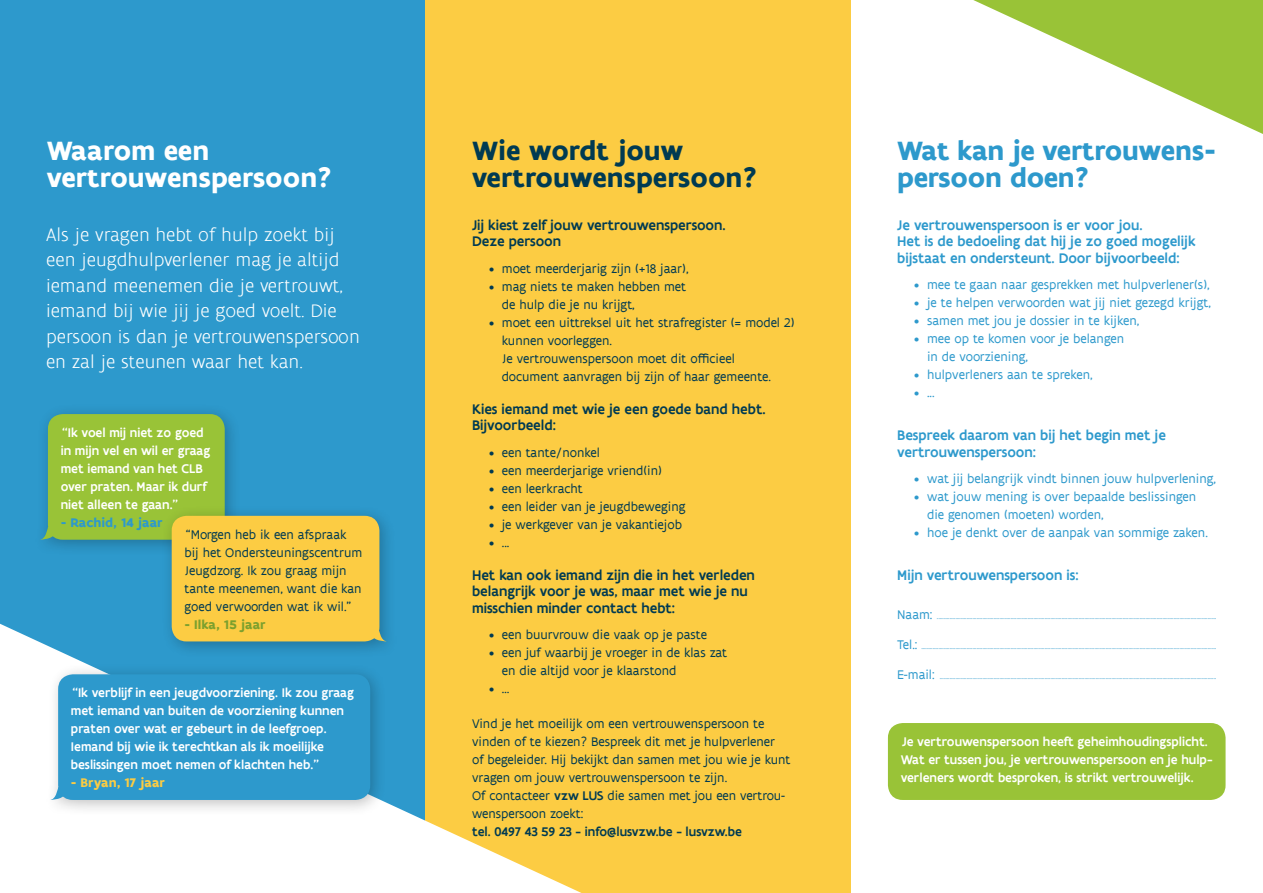
<style>
.page{position:relative;width:1263px;height:893px;background:#fff}
.page>*{position:absolute;margin:0;border:0;box-sizing:border-box;transform-origin:0 0}
.Titel{font:700 28.5px/27px "Flanders Art Sans";letter-spacing:-.01em;color:#2d99cc}
.Titel-2{font:700 28.5px/27px "Flanders Art Sans";color:#003a52}
.Titel-3{font:700 28.5px/27px "Flanders Art Sans";color:#fff}
.Inleiding{font:300 19.5px/25.5px "Flanders Art Sans";color:#fff}
.tussentitel{font:500 15px/16.5px "Flanders Art Sans";color:#003a52}
.tussentitel-2{font:500 15px/16.5px "Flanders Art Sans";color:#2d99cc}
.brood{font:13.5px/18px "Flanders Art Sans";color:#003a52}
.t1{font:13.5px/18px "Flanders Art Sans";color:#2d99cc}
.Quotes{font:500 13.5px/18px "Flanders Art Sans";color:#fff}
.brood-2{font:500 13.5px/18px "Flanders Art Sans";color:#fff}
.Quotes-2{font:13.5px/18px "Flanders Art Sans";color:#003a52}
.brood-3{font:500 13.5px "Flanders Art Sans";color:#003a52}
.Quotes-3{font:700 13.5px "Flanders Art Sans";color:#2d99cc}
.Quotes-4{font:700 13.5px "Flanders Art Sans";color:#fccc43}
.brood-4{font:700 13.5px "Flanders Art Sans";color:#7ca02e}
.brood-5{font:7.5px "Flanders Art Sans";color:#2d99cc}
.s1{font-weight:500}
.s2{font-size:13.5px}
</style>
<div class="page">
<div style="left:0;top:0;width:425px;height:893px;background:#2d99cc"></div>
<div style="left:425px;top:0;width:425px;height:893px;background:#fccc43"></div>
<div style="left:888px;top:723px;width:337px;height:77px;background:#99c337;border-radius:15px"></div>
<svg style="left:0;top:624px;width:581px;height:269px"></svg>
<div style="left:32px;top:403px;width:210px;height:154px;background:#000;opacity:.25"></div>
<div style="left:48px;top:414px;width:177px;height:126px;background:#99c337;border-radius:15px"></div>
<svg style="left:39px;top:527px;width:17px;height:13px"></svg>
<div style="left:43px;top:663px;width:344px;height:154px;background:#000;opacity:.25"></div>
<div style="left:58px;top:674px;width:312px;height:126px;background:#2d99cc;border-radius:15px"></div>
<svg style="left:50px;top:787px;width:17px;height:13px"></svg>
<div style="left:160px;top:504px;width:240px;height:154px;background:#000;opacity:.25"></div>
<div style="left:172px;top:516px;width:207px;height:125px;background:#fccc43;border-radius:15px"></div>
<svg style="left:370px;top:629px;width:17px;height:12px"></svg>
<svg style="left:973px;top:0;width:290px;height:134px"></svg>
<p class="Titel-3" style="left:47px;top:137px;width:287px">Waarom een vertrouwenspersoon?</p>
<p class="Inleiding" style="left:46px;top:222px;width:315px">Als je vragen hebt of hulp zoekt bij een jeugdhulpverlener mag je altijd iemand meenemen die je vertrouwt, iemand bij wie jij je goed voelt. Die persoon is dan je vertrouwenspersoon en zal je steunen waar het kan.</p>
<p class="Quotes" style="left:61px;top:424px;width:151px">“Ik voel mij niet zo goed in mijn vel en wil er graag met iemand van het CLB over praten. Maar ik durf niet alleen te gaan.”</p>
<p class="Quotes-3" style="left:61px;top:514px;width:103px">- Rachid, 14 jaar</p>
<p class="Quotes-2" style="left:184px;top:525px;width:179px">“Morgen heb ik een afspraak bij het Ondersteuningscentrum<br>Jeugdzorg. Ik zou graag mijn tante meenemen, want die kan goed verwoorden wat ik wil.”</p>
<p class="brood-4" style="left:184px;top:616px;width:83px">- Ilka, 15 jaar</p>
<p class="Quotes" style="left:71px;top:684px;width:285px">“Ik verblijf in een jeugdvoorziening. Ik zou graag met iemand van buiten de voorziening kunnen praten over wat er gebeurt in de leefgroep.<br>Iemand bij wie ik terechtkan als ik moeilijke beslissingen moet nemen of klachten heb.”</p>
<p class="Quotes-4" style="left:71px;top:774px;width:96px">- Bryan, 17 jaar</p>
<p class="Titel-2" style="left:472px;top:137px;width:287px">Wie wordt jouw vertrouwenspersoon?</p>
<p class="tussentitel" style="left:472px;top:217px;width:255px">Jij kiest zelf jouw vertrouwenspersoon.<br>Deze persoon</p>
<p class="brood" style="left:489px;top:259px;width:201px">• moet meerderjarig zijn (+18 jaar),</p>
<p class="brood" style="left:502px;top:277px;width:186px;text-indent:-13px">• mag niets te maken hebben met de hulp die je nu krijgt,</p>
<p class="brood" style="left:502px;top:313px;width:294px;text-indent:-13px">• moet een uittreksel uit het strafregister (= model 2) kunnen voorleggen.<br>Je vertrouwenspersoon moet dit officieel document aanvragen bij zijn of haar gemeente.</p>
<p class="tussentitel" style="left:472px;top:401px;width:295px">Kies iemand met wie je een goede band hebt.<br>Bijvoorbeeld:</p>
<p class="brood" style="left:489px;top:443px;width:112px">• een tante/nonkel</p>
<p class="brood" style="left:489px;top:461px;width:174px">• een meerderjarige vriend(in)</p>
<p class="brood" style="left:489px;top:479px;width:95px">• een leerkracht</p>
<p class="brood" style="left:489px;top:497px;width:198px">• een leider van je jeugdbeweging</p>
<p class="brood" style="left:489px;top:515px;width:194px">• je werkgever van je vakantiejob</p>
<p class="brood" style="left:489px;top:533px;width:22px">• ...</p>
<p class="tussentitel" style="left:472px;top:567px;width:284px">Het kan ook iemand zijn die in het verleden belangrijk voor je was, maar met wie je nu misschien minder contact hebt:</p>
<p class="brood" style="left:489px;top:626px;width:219px">• een buurvrouw die vaak op je paste</p>
<p class="brood" style="left:502px;top:644px;width:227px;text-indent:-13px">• een juf waarbij je vroeger in de klas zat en die altijd voor je klaarstond</p>
<p class="brood" style="left:489px;top:680px;width:22px">• …</p>
<p class="brood" style="left:472px;top:714px;width:320px">Vind je het moeilijk om een vertrouwenspersoon te vinden of te kiezen? Bespreek dit met je hulpverlener<br>of begeleider. Hij bekijkt dan samen met jou wie je kunt vragen om jouw vertrouwenspersoon te zijn.</p>
<p class="brood" style="left:472px;top:786px;width:315px">Of contacteer <span class="s1">vzw LUS</span> die samen met jou een vertrou&shy;wenspersoon zoekt:</p>
<p class="brood-3" style="left:472px;top:823px;width:271px">tel. 0497 43 59 23 - info@lusvzw.be - lusvzw.be</p>
<p class="Titel" style="left:897px;top:137px;width:320px">Wat kan je vertrouwens&shy;persoon doen?</p>
<p class="tussentitel-2" style="left:897px;top:217px;width:300px">Je vertrouwenspersoon is er voor jou.<br>Het is de bedoeling dat hij je zo goed mogelijk bijstaat en ondersteunt. Door bijvoorbeeld:</p>
<p class="t1" style="left:914px;top:276px;width:297px">• mee te gaan naar gesprekken met hulpverlener(s),</p>
<p class="t1" style="left:914px;top:294px;width:298px">• je te helpen verwoorden wat jij niet gezegd krijgt,</p>
<p class="t1" style="left:914px;top:312px;width:227px">• samen met jou je dossier in te kijken,</p>
<p class="t1" style="left:927px;top:330px;width:198px;text-indent:-13px">• mee op te komen voor je belangen in de voorziening,</p>
<p class="t1" style="left:914px;top:366px;width:180px">• hulpverleners aan te spreken,</p>
<p class="t1" style="left:914px;top:384px;width:22px">• ...</p>
<p class="tussentitel-2" style="left:897px;top:427px;width:270px">Bespreek daarom van bij het begin met je vertrouwenspersoon:</p>
<p class="t1" style="left:914px;top:470px;width:303px">• wat jij belangrijk vindt binnen jouw hulpverlening,</p>
<p class="t1" style="left:927px;top:488px;width:271px;text-indent:-13px">• wat jouw mening is over bepaalde beslissingen die genomen (moeten) worden,</p>
<p class="t1" style="left:914px;top:524px;width:295px">• hoe je denkt over de aanpak van sommige zaken.</p>
<p class="tussentitel-2" style="left:897px;top:567px;width:183px">Mijn vertrouwenspersoon is:</p>
<p class="brood-5" style="left:897px;top:612px;width:320px"><span class="s2">Naam:</span> .....................................................................................................................................................................................................</p>
<p class="brood-5" style="left:897px;top:642px;width:320px"><span class="s2">Tel.:</span> ................................................................................................................................................................................................................</p>
<p class="brood-5" style="left:897px;top:672px;width:320px"><span class="s2">E-mail:</span> ...................................................................................................................................................................................................</p>
<p class="brood-2" style="left:901px;top:733px;width:313px">Je vertrouwenspersoon heeft geheimhoudingsplicht.<br>Wat er tussen jou, je vertrouwenspersoon en je hulp&shy;verleners wordt besproken, is strikt vertrouwelijk.</p>
</div>
